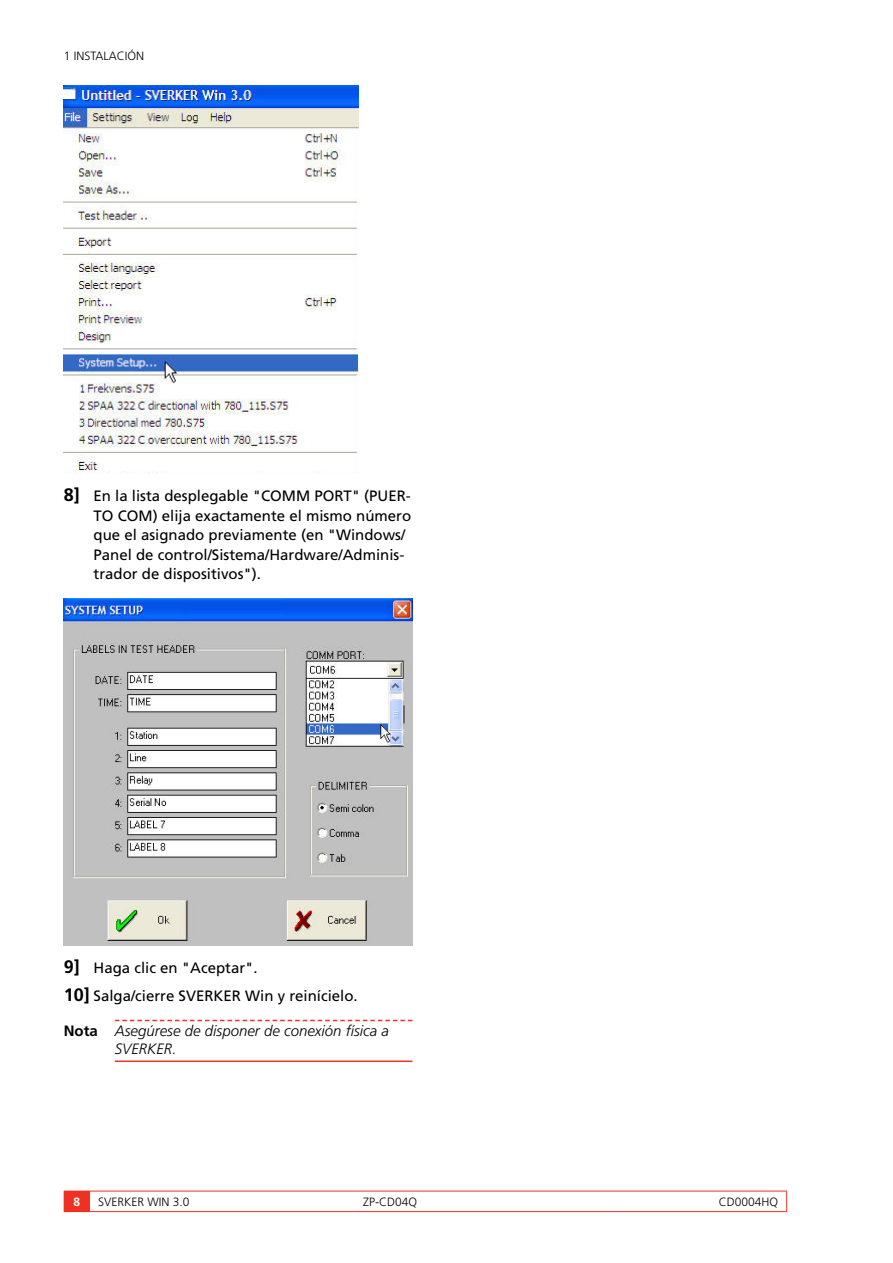
<style>
.page{position:relative;width:893px;height:1263px;background:#fff}
.page>*{position:absolute;margin:0;border:0;box-sizing:border-box;transform-origin:0 0}
.t1{font:15px/19.5px "Frutiger LT Std";color:#000}
.t2{font:italic 300 15px/18px "Frutiger LT Std";color:#000}
.t3{font:300 12px "Frutiger LT Std";color:#000}
.t4{font:700 12px "Frutiger LT Std";color:#fff}
.s1{font-weight:700;font-size:18px}
.s2{font-weight:700;font-style:normal}
</style>
<div class="page">
<svg style="left:64px;top:1191px;width:26px;height:21px"></svg>
<hr style="left:90px;top:1191px;width:265px;height:1px;background:#ee3124">
<hr style="left:90px;top:1211px;width:265px;height:1px;background:#ee3124">
<hr style="left:355px;top:1191px;width:265px;height:1px;background:#ee3124">
<hr style="left:355px;top:1211px;width:265px;height:1px;background:#ee3124">
<hr style="left:620px;top:1191px;width:167px;height:1px;background:#ee3124">
<svg style="left:786px;top:1191px;width:1px;height:20px"></svg>
<hr style="left:620px;top:1211px;width:167px;height:1px;background:#ee3124">
<svg style="left:115px;top:1020px;width:297px;height:1px"></svg>
<hr style="left:115px;top:1060px;width:297px;height:2px;background:#ee3124">
<img style="left:64px;top:85px;width:294px;height:388px">
<img style="left:64px;top:599px;width:348px;height:346px">
<p class="t3" style="left:64px;top:49px;width:80px">1 INSTALAC IÓN</p>
<p class="t1" style="left:94px;top:486px;width:319px;text-indent:-30px"><span class="s1">8]</span> En la lista desplegable "COMM PORT" (PUER-TO COM) elija exactamente el mismo número que el asignado previamente (en "Windows/ Panel de control/Sistema/Hardware/Adminis&shy;trador de dispositivos").</p>
<p class="t1" style="left:64px;top:954px;width:296px;line-height:28px"><span class="s1">9]</span> Haga clic en "Aceptar".<br><span class="s1">10]</span> Salga/cierre SVERKER Win y reinícielo.</p>
<p class="t2" style="left:115px;top:1022px;width:276px;text-indent:-51px"><span class="s2">Nota</span> Asegúrese de disponer de conexión física a<br>SVERKER.</p>
<p class="t4" style="left:73px;top:1194px;width:8px">8</p>
<p class="t3" style="left:98px;top:1195px;width:93px">SVERKER WIN 3.0</p>
<p class="t3" style="left:363px;top:1195px;width:56px">ZP-CD04Q</p>
<p class="t3" style="left:719px;top:1195px;width:61px">CD0004HQ</p>
</div>
